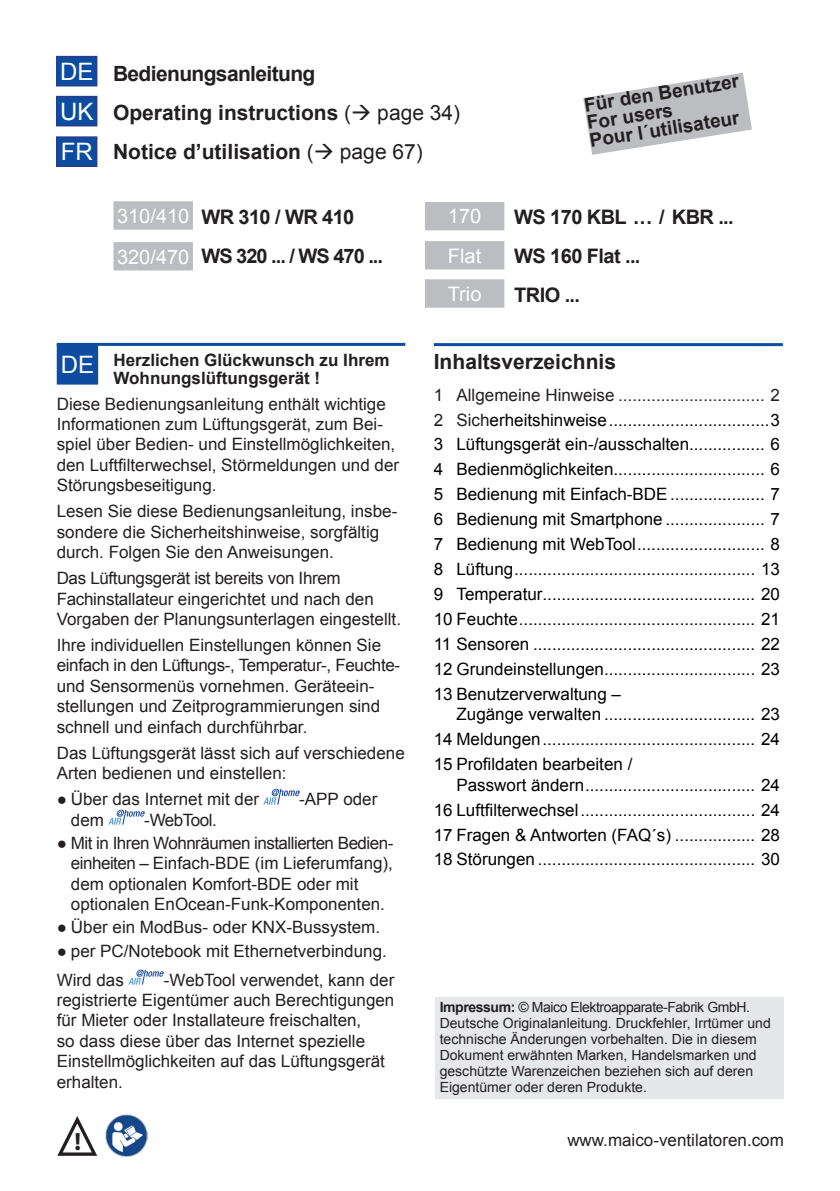
<style>
.page{position:relative;width:840px;height:1191px;background:#fff}
.page>*{position:absolute;margin:0;border:0;box-sizing:border-box;transform-origin:0 0}
.t1{font:700 25px "Myriad Pro";color:#231f20}
.t2{font:24px/40.6px "Arial";color:#fff}
.t3{font:700 21px/39px "Arial";color:#231f20}
.t4{font:700 20px/39px "Arial";letter-spacing:-.03em;color:#231f20}
.t5{font:20px/39.2px "Arial";color:#fff}
.t6{font:700 19px/18px "Arial";color:#231f20}
.t7{font:17px/20.4px "Arial";color:#231f20}
.t8{font:17px/25px "Arial";color:#000;text-align:justify}
.t9{font:700 17px/18px "Arial";color:#231f20}
.t10{font:17px "Arial";letter-spacing:-.03em;color:#231f20}
.t11{font:14px/16px "Arial";color:#231f20}
.s1{font-weight:400;font-size:24px;color:#fff}
.s2{font-weight:400}
.s3{color:#231f20}
.s4{font-weight:700}
</style>
<div class="page">
<div style="left:435px;top:997px;width:347px;height:101px;background:#e6e7e9"></div>
<div style="left:434px;top:996px;width:349px;height:103px;border:2px solid #e6e7e9"></div>
<svg style="left:583px;top:73px;width:168px;height:82px"></svg>
<div style="left:57px;top:57px;width:39px;height:28px;background:#0d4da1"></div>
<div style="left:56px;top:56px;width:41px;height:30px;border:2px solid #253f8e"></div>
<div style="left:57px;top:97px;width:39px;height:28px;background:#0d4da1"></div>
<div style="left:56px;top:96px;width:41px;height:30px;border:2px solid #253f8e"></div>
<div style="left:57px;top:137px;width:39px;height:29px;background:#0d4da1"></div>
<div style="left:56px;top:136px;width:41px;height:31px;border:2px solid #253f8e"></div>
<div style="left:425px;top:203px;width:78px;height:26px;background:#bcbdc0"></div>
<div style="left:424px;top:202px;width:80px;height:28px;border:2px solid #bcbdc0"></div>
<div style="left:425px;top:242px;width:78px;height:26px;background:#bcbdc0"></div>
<div style="left:424px;top:241px;width:80px;height:28px;border:2px solid #bcbdc0"></div>
<div style="left:114px;top:202px;width:78px;height:27px;background:#bcbdc0"></div>
<div style="left:113px;top:201px;width:80px;height:29px;border:2px solid #bcbdc0"></div>
<div style="left:114px;top:243px;width:78px;height:26px;background:#bcbdc0"></div>
<div style="left:113px;top:242px;width:80px;height:28px;border:2px solid #bcbdc0"></div>
<div style="left:425px;top:280px;width:78px;height:27px;background:#bcbdc0"></div>
<div style="left:424px;top:279px;width:80px;height:29px;border:2px solid #bcbdc0"></div>
<svg style="left:57px;top:1116px;width:41px;height:40px"></svg>
<img style="left:105px;top:1114px;width:42px;height:42px">
<hr style="left:433px;top:343px;width:349px;height:3px;background:#0d4da1">
<img style="left:264px;top:789px;width:35px;height:15px">
<img style="left:109px;top:809px;width:35px;height:16px">
<img style="left:128px;top:969px;width:36px;height:15px">
<div style="left:58px;top:345px;width:39px;height:38px;background:#0d4da1"></div>
<div style="left:57px;top:344px;width:41px;height:40px;border:2px solid #0d4da1"></div>
<hr style="left:57px;top:343px;width:348px;height:3px;background:#0d4da1">
<p class="t3" style="left:113px;top:54px;width:348px;text-indent:-53px"><span class="s1">DE</span> Bedienungsanleitung<br>Operating instructions <span class="s2">(</span>→ <span class="s2">page 34)<br></span>Notice d’utilisation <span class="s2">(</span>→ <span class="s2">page 67)</span></p>
<h2 class="t2" style="left:60px;top:91px;width:35px">UK<br>FR</h2>
<p class="t5" style="left:117px;top:195px;width:74px;line-height:40.8px">310/410<br>320/470</p>
<p class="t4" style="left:201px;top:198px;width:183px">WR 310 / WR 410<br>WS 320 ... / WS 470 ...</p>
<p class="t5" style="left:447px;top:197px;width:35px">170<br>Flat</p>
<p class="t5" style="left:447px;top:274px;width:35px">Trio</p>
<p class="t6" style="left:582px;top:97px;width:158px;rotate:-9deg">Für den Benutzer<br>For users<br>Pour l´utilisateur</p>
<p class="t4" style="left:514px;top:198px;width:221px">WS 170 KBL ... / KBR ...<br>WS 160 Flat ...<br>TRIO ...</p>
<p class="t9" style="left:113px;top:351px;width:277px">Herzlichen Glückwunsch zu Ihrem<br>Wohnungslüftungsgerät !</p>
<p class="t7" style="left:57px;top:393px;width:344px">Diese Bedienungsanleitung enthält wichtige Informationen zum Lüftungsgerät, zum Bei&shy;spiel über Bedien- und Einstellmöglichkeiten, den Luftfilterwechsel, Störmeldungen und der Störungsbeseitigung.</p>
<p class="t7" style="left:57px;top:501px;width:342px">Lesen Sie diese Bedienungsanleitung, insbe&shy;sondere die Sicherheitshinweise, sorgfältig durch. Folgen Sie den Anweisungen.</p>
<p class="t7" style="left:57px;top:568px;width:345px">Das Lüftungsgerät ist bereits von Ihrem<br>Fachinstallateur eingerichtet und nach den<br>Vorgaben der Planungsunterlagen eingestellt.</p>
<p class="t7" style="left:57px;top:635px;width:345px">Ihre individuellen Einstellungen können Sie einfach in den Lüftungs-, Temperatur-, Feuchte&shy;und Sensormenüs vornehmen. Geräteein&shy;stellungen und Zeitprogrammierungen sind schnell und einfach durchführbar.</p>
<p class="t7" style="left:57px;top:743px;width:349px">Das Lüftungsgerät lässt sich auf verschiedene<br>Arten bedienen und einstellen:</p>
<p class="t7" style="left:57px;top:789px;width:204px">● Über das Internet mit der</p>
<p class="t7" style="left:299px;top:789px;width:80px">-APP oder</p>
<p class="t7" style="left:71px;top:809px;width:35px">dem</p>
<p class="t10" style="left:144px;top:808px;width:74px">-WebTool.</p>
<p class="t7" style="left:71px;top:833px;width:324px;text-indent:-14px">● Mit in Ihren Wohnräumen installierten Bedien&shy;einheiten – Einfach-BDE (im Lieferumfang), dem optionalen Komfort-BDE oder mit optionalen EnOcean-Funk-Komponenten.</p>
<p class="t7" style="left:57px;top:917px;width:325px">● Über ein ModBus- oder KNX-Bussystem.</p>
<p class="t7" style="left:57px;top:936px;width:331px;line-height:29px">● per PC/Notebook mit Ethernetverbindung.<br>Wird das</p>
<h2 class="t2" style="left:61px;top:345px;width:35px">DE</h2>
<p class="t7" style="left:57px;top:969px;width:339px;text-indent:107px">-WebTool verwendet, kann der registrierte Eigentümer auch Berechtigungen für Mieter oder Installateure freischalten,<br>so dass diese über das Internet spezielle Einstellmöglichkeiten auf das Lüftungsgerät erhalten.</p>
<h1 class="t1" style="left:74px;top:1125px;width:8px">!</h1>
<p class="t3" style="left:433px;top:342px;width:184px">Inhaltsverzeichnis</p>
<p class="t8" style="left:433px;top:382px;width:347px"><span class="s3">1 Allgemeine Hinweise ............................... 2<br>2 Sich</span>erheitshinweise..................................3<br>3 Lüftungsgerät ein-/ausschalten................ 6<br>4 Bedienmöglichkeiten................................ 6<br>5 Bedienung mit Einfach-BDE .................... 7<br>6 Bedienung mit Smartphone ..................... 7<br>7 Bedienung mit WebTool........................... 8<br>8 Lüftung................................................... 13<br>9 Temperatur............................................. 20<br>10 Feuchte.................................................. 21<br>11 Sensoren ............................................... 22<br>12 Grundeinstellungen................................ 23<br>13 Benutzerverwaltung –</p>
<p class="t8" style="left:433px;top:702px;width:347px;text-indent:23px">Zugänge verwalten ................................ 23<br>14 Meldungen............................................. 24<br>15 Profildaten bearbeiten /</p>
<p class="t8" style="left:433px;top:772px;width:347px;text-indent:23px">Passwort ändern.................................... 24<br>16 Luftfilterwechsel..................................... 24<br>17 Fragen &amp; Antworten (FAQ´s) ................. 28<br>18 Störungen .............................................. 30</p>
<p class="t11" style="left:439px;top:999px;width:332px"><span class="s4">Impressum:</span> © Maico Elektroapparate-Fabrik GmbH.<br>Deutsche Originalanleitung. Druckfehler, Irrtümer und technische Änderungen vorbehalten. Die in diesem Dokument erwähnten Marken, Handelsmarken und geschützte Warenzeichen beziehen sich auf deren Eigentümer oder deren Produkte.</p>
<p class="t7" style="left:567px;top:1129px;width:218px">www.maico-ventilatoren.com</p>
</div>
